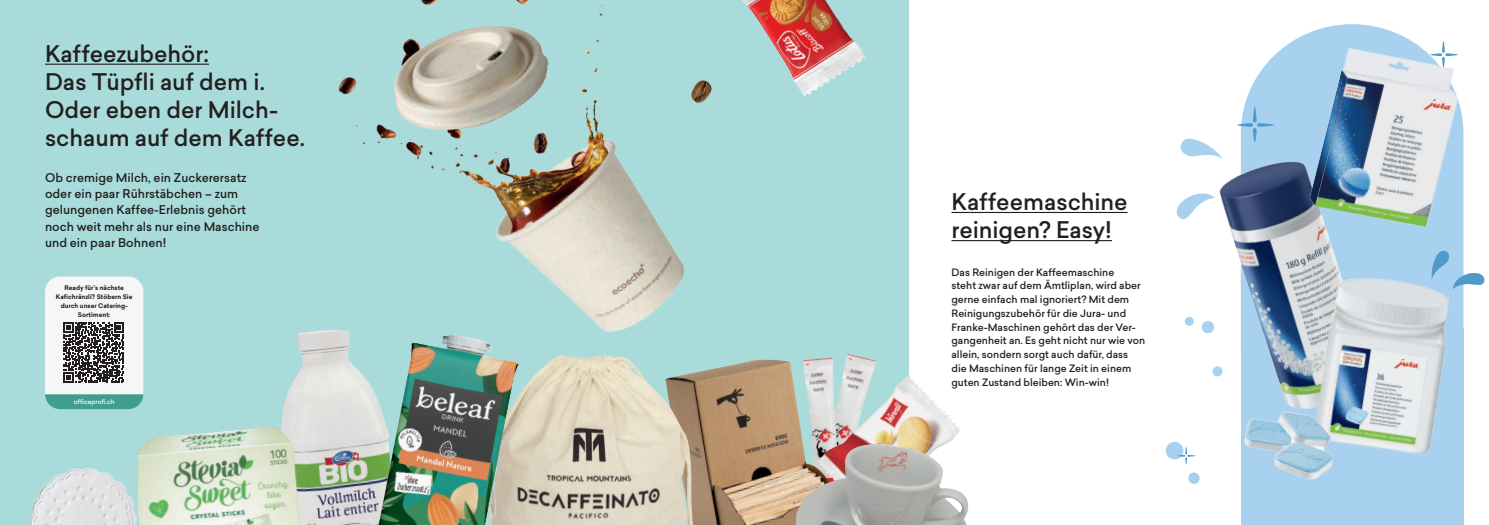
<style>
.page{position:relative;width:1489px;height:525px;background:#fff}
.page>*{position:absolute;margin:0;border:0;box-sizing:border-box;transform-origin:0 0}
.Titel_Unterstrichen{font:500 22.5px/28.1px "Sailec";color:#231f20}
.Lauftext_9_5pt{font:500 11.88px/16.2px "Sailec";color:#231f20}
.Lauftext_9_5pt-2{font:500 10px/13.8px "Sailec";color:#231f20}
.Paragraph_10pt{font:700 6.25px/8.8px "Sailec";color:#231f20;text-align:center}
.Paragraph_10pt-2{font:500 6.25px "Sailec";color:#fff}
</style>
<div class="page">
<svg style="left:1184px;top:317px;width:10px;height:9px"></svg>
<svg style="left:1188px;top:472px;width:12px;height:12px"></svg>
<svg style="left:1180px;top:138px;width:23px;height:19px"></svg>
<svg style="left:1176px;top:193px;width:27px;height:26px"></svg>
<div style="left:1240px;top:327px;width:223px;height:197px;background:#a8d1ef"></div>
<svg style="left:1242px;top:24px;width:146px;height:93px"></svg>
<div style="left:0;top:0;width:908px;height:524px;background:#a8dbda"></div>
<hr style="left:45px;top:64px;width:164px;height:1px;background:#231f20">
<img style="left:30px;top:468px;width:107px;height:56px">
<img style="left:301px;top:501px;width:77px;height:23px">
<img style="left:665px;top:501px;width:131px;height:23px">
<img style="left:874px;top:375px;width:86px;height:68px">
<img style="left:138px;top:432px;width:163px;height:92px">
<img style="left:378px;top:501px;width:138px;height:23px">
<img style="left:796px;top:443px;width:173px;height:81px">
<img style="left:1203px;top:117px;width:86px;height:260px">
<img style="left:1266px;top:239px;width:198px;height:243px">
<img style="left:1289px;top:30px;width:175px;height:230px">
<svg style="left:1252px;top:107px;width:4px;height:15px"></svg>
<svg style="left:1257px;top:123px;width:16px;height:4px"></svg>
<svg style="left:1252px;top:128px;width:4px;height:14px"></svg>
<svg style="left:1237px;top:123px;width:15px;height:4px"></svg>
<svg style="left:1165px;top:442px;width:30px;height:22px"></svg>
<svg style="left:1430px;top:41px;width:27px;height:27px"></svg>
<svg style="left:1430px;top:249px;width:54px;height:40px"></svg>
<hr style="left:951px;top:212px;width:176px;height:1px;background:#231f20">
<hr style="left:951px;top:240px;width:160px;height:1px;background:#231f20">
<div style="left:45px;top:276px;width:98px;height:133px;background:#f6f6f7;border-radius:15px"></div>
<svg style="left:63px;top:322px;width:61px;height:61px"></svg>
<svg style="left:45px;top:394px;width:98px;height:15px"></svg>
<img style="left:217px;top:0;width:657px;height:501px">
<img style="left:1230px;top:254px;width:163px;height:238px">
<img style="left:392px;top:25px;width:156px;height:106px">
<p class="Titel_Unterstrichen" style="left:45px;top:40px;width:261px">Kaffeezubehör:<br>Das Tüpfli auf dem i.<br>Oder eben der Milch&shy;schaum auf dem Kaffee.</p>
<p class="Lauftext_9_5pt" style="left:45px;top:169px;width:216px">Ob cremige Milch, ein Zuckerersatz oder ein paar Rührstäbchen – zum gelungenen Kaffee-Erlebnis gehört noch weit mehr als nur eine Maschine und ein paar Bohnen!</p>
<p class="Paragraph_10pt" style="left:56px;top:283px;width:78px">Ready für’s nächste<br>Kafichränzli? Stöbern Sie durch unser Catering-<br>Sortiment:</p>
<p class="Paragraph_10pt-2" style="left:74px;top:397px;width:42px">officeprofi.ch</p>
<p class="Titel_Unterstrichen" style="left:951px;top:188px;width:178px">Kaffeemaschine reinigen? Easy!</p>
<p class="Lauftext_9_5pt-2" style="left:951px;top:265px;width:195px">Das Reinigen der Kaffeemaschine<br>steht zwar auf dem Ämtliplan, wird aber gerne einfach mal ignoriert? Mit dem Reinigungszubehör für die Jura- und Franke-Maschinen gehört das der Ver&shy;gangenheit an. Es geht nicht nur wie von allein, sondern sorgt auch dafür, dass die Maschinen für lange Zeit in einem guten Zustand bleiben: Win-win!</p>
</div>
